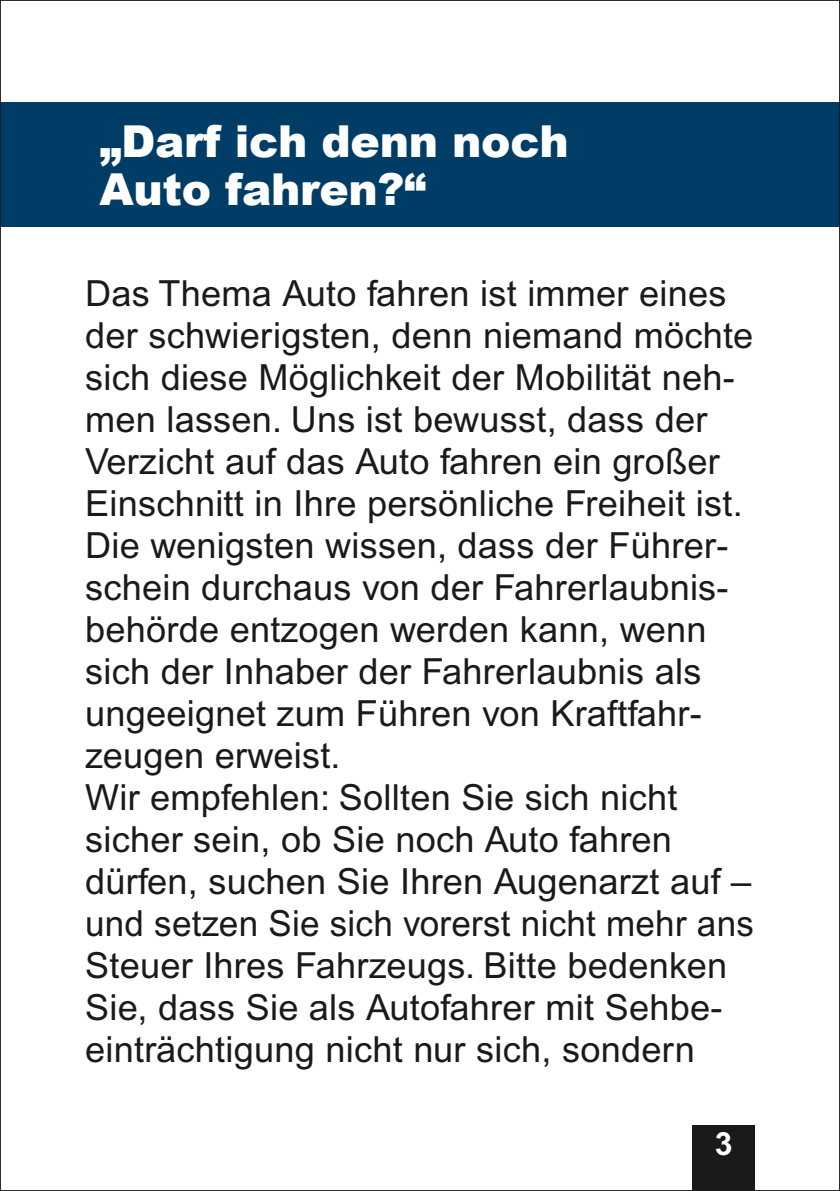
<style>
.page{position:relative;width:840px;height:1191px;background:#fff}
.page>*{position:absolute;margin:0;border:0;box-sizing:border-box;transform-origin:0 0}
.t1{font:900 44px/48px "Arial";letter-spacing:-.005em;color:#fff}
.t2{font:36px/42px "Arial";letter-spacing:.01em;color:#1a1a18}
.t3{font:700 32px "Arial";color:#fff}
</style>
<div class="page">
<div style="left:0;top:102px;width:839px;height:125px;background:#003d66"></div>
<div style="left:692px;top:1125px;width:62px;height:66px;background:#1a1a18"></div>
<h2 class="t1" style="left:99px;top:116px;width:470px">„Darf ich denn noch<br>Auto fahren?“</h2>
<p class="t2" style="left:85px;top:273px;width:669px">Das Thema Auto fahren ist immer eines der schwierigsten, denn niemand möchte sich diese Möglichkeit der Mobilität neh&shy;men lassen. Uns ist bewusst, dass der Verzicht auf das Auto fahren ein großer Einschnitt in Ihre persönliche Freiheit ist.<br>Die wenigsten wissen, dass der Führer&shy;schein durchaus von der Fahrerlaubnis&shy;behörde entzogen werden kann, wenn sich der Inhaber der Fahrerlaubnis als ungeeignet zum Führen von Kraftfahr&shy;zeugen erweist.</p>
<p class="t2" style="left:85px;top:777px;width:669px">Wir empfehlen: Sollten Sie sich nicht sicher sein, ob Sie noch Auto fahren dürfen, suchen Sie Ihren Augenarzt auf – und setzen Sie sich vorerst nicht mehr ans Steuer Ihres Fahrzeugs. Bitte bedenken Sie, dass Sie als Autofahrer mit Sehbe&shy;einträchtigung nicht nur sich, sondern</p>
<p class="t3" style="left:714px;top:1125px;width:19px">3</p>
</div>
